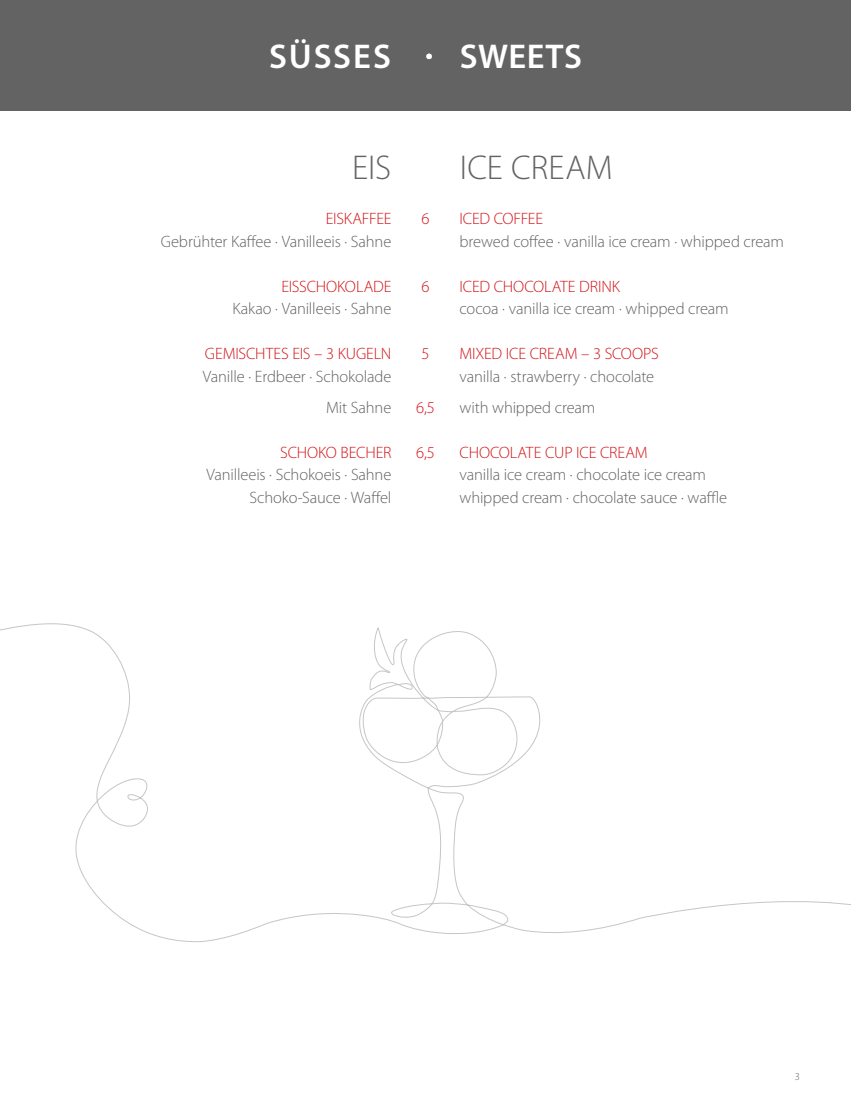
<style>
.page{position:relative;width:851px;height:1106px;background:#fff}
.page>*{position:absolute;margin:0;border:0;box-sizing:border-box;transform-origin:0 0}
.t1{font:600 34.5px "Myriad Pro";letter-spacing:.035em;color:#fff}
.t2{font:300 34.5px "Myriad Pro";color:#646363}
.t3{font:300 16.5px/31px "Myriad Pro";letter-spacing:-.01em;color:#646363}
.t4{font:300 16.5px "Myriad Pro";letter-spacing:-.01em;color:#d21418}
.t5{font:300 10.5px "Myriad Pro";color:#646363}
</style>
<div class="page">
<div style="left:0;top:0;width:850px;height:111px;background:#646363"></div>
<svg style="left:0;top:623px;width:850px;height:319px"></svg>
<h1 class="t1" style="left:269px;top:37px;width:123px">SÜSSES</h1>
<h1 class="t1" style="left:460px;top:37px;width:124px">SWEETS</h1>
<h1 class="t1" style="left:425px;top:37px;width:10px">·</h1>
<h1 class="t2" style="left:352px;top:148px;width:40px">EIS</h1>
<p class="t4" style="left:326px;top:209px;width:67px">EISKAFFEE</p>
<p class="t3" style="left:161px;top:226px;width:232px">Gebrühter Kaffee · Vanilleeis · Sahne</p>
<p class="t4" style="left:281px;top:277px;width:111px">EISSCHOKOLADE</p>
<p class="t3" style="left:232px;top:293px;width:160px">Kakao · Vanilleeis · Sahne</p>
<p class="t4" style="left:205px;top:344px;width:188px">GEMISCHTES EIS – 3 KUGELN</p>
<p class="t3" style="left:203px;top:361px;width:190px;text-align:right">Vanille · Erdbeer · Schokolade<br>Mit Sahne</p>
<p class="t4" style="left:280px;top:443px;width:113px">SCHOKO BECHER</p>
<p class="t3" style="left:206px;top:463px;width:186px;line-height:22.5px;text-align:right">Vanilleeis · Schokoeis · Sahne<br>Schoko-Sauce · Waffel</p>
<p class="t4" style="left:421px;top:209px;width:10px">6</p>
<p class="t4" style="left:421px;top:277px;width:10px">6</p>
<p class="t4" style="left:421px;top:344px;width:10px">5</p>
<p class="t4" style="left:416px;top:398px;width:20px">6,5</p>
<p class="t4" style="left:416px;top:443px;width:20px">6,5</p>
<h1 class="t2" style="left:460px;top:148px;width:154px">ICE CREAM</h1>
<p class="t4" style="left:459px;top:209px;width:85px">ICED COFFEE</p>
<p class="t3" style="left:459px;top:226px;width:326px">brewed coffee · vanilla ice cream · whipped cream</p>
<p class="t4" style="left:459px;top:277px;width:162px">ICED CHOCOLATE DRINK</p>
<p class="t3" style="left:459px;top:293px;width:270px">cocoa · vanilla ice cream · whipped cream</p>
<p class="t4" style="left:459px;top:344px;width:201px">MIXED ICE CREAM – 3 SCOOPS</p>
<p class="t3" style="left:459px;top:361px;width:196px">vanilla · strawberry · chocolate with whipped cream</p>
<p class="t4" style="left:459px;top:443px;width:190px">CHOCOLATE CUP ICE CREAM</p>
<p class="t3" style="left:459px;top:463px;width:269px;line-height:22.5px">vanilla ice cream · chocolate ice cream whipped cream · chocolate sauce · waffle</p>
<p class="t5" style="left:794px;top:1070px;width:7px">3</p>
</div>
